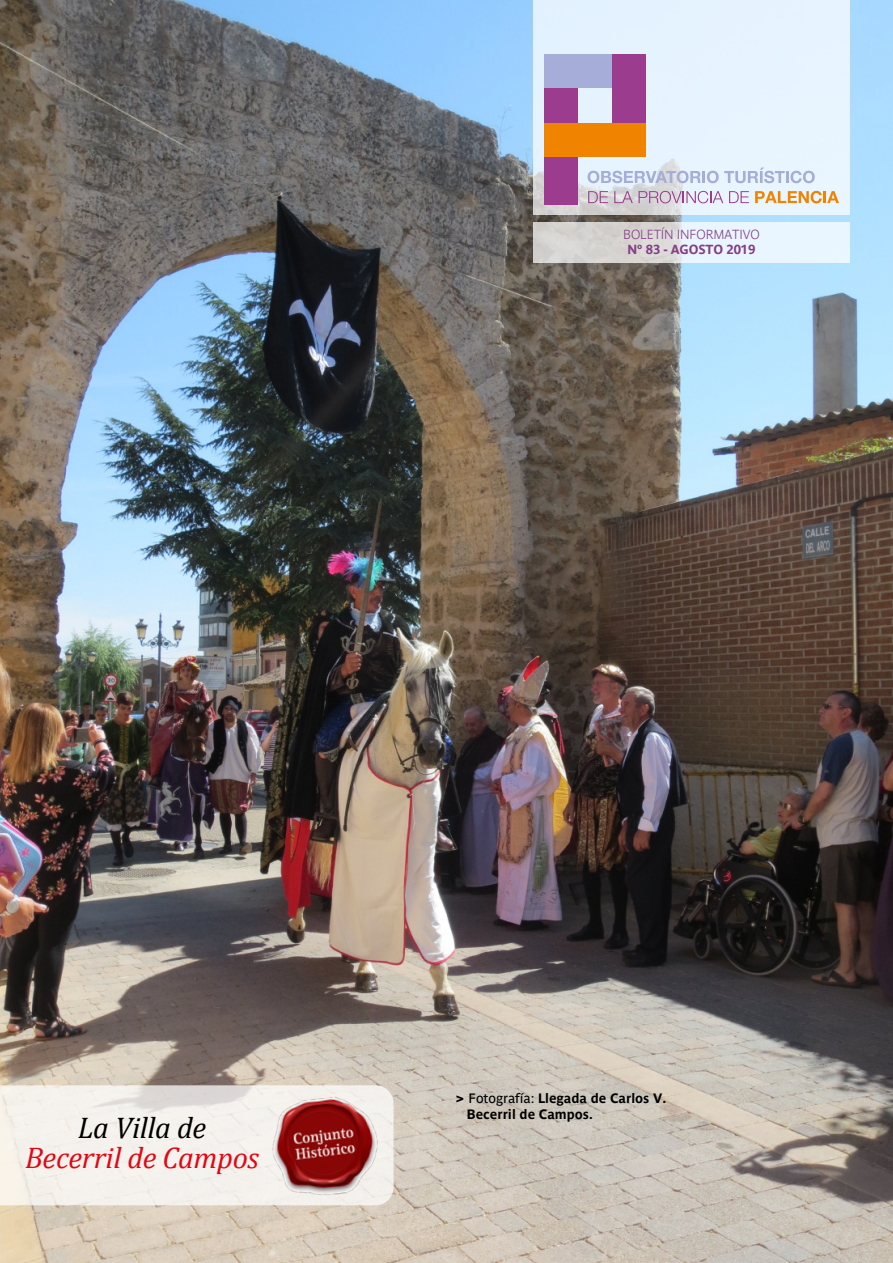
<style>
.page{position:relative;width:893px;height:1263px;background:#fff}
.page>*{position:absolute;margin:0;border:0;box-sizing:border-box;transform-origin:0 0}
.t1{font:italic 30px "Cambria";letter-spacing:-.01em;color:#e30613}
.t2{font:italic 30px "Cambria";letter-spacing:-.01em;color:#000}
.t3{font:700 13.5px/16.2px "Parisine";color:#000}
.t4{font:700 13.05px "Parisine Clair";letter-spacing:-.01em;color:#853e88}
.t5{font:700 13.05px "Parisine";letter-spacing:-.01em;color:#853e88}
.s1{font-family:"Avenir";font-weight:900}
.s2{font-weight:400}
</style>
<div class="page">
<img style="left:0;top:0;width:893px;height:1263px">
<div style="left:533px;top:0;width:316px;height:214px;background:#e7f4ff"></div>
<svg style="left:0;top:1085px;width:394px;height:120px;background:#f2eeea"></svg>
<svg style="left:533px;top:222px;width:316px;height:40px;background:#e0e6e9"></svg>
<div style="left:544px;top:54px;width:33px;height:150px;background:#9b3c8f"></div>
<div style="left:544px;top:54px;width:101px;height:33px;background:#a5add8"></div>
<div style="left:612px;top:54px;width:33px;height:103px;background:#9b3c8f"></div>
<div style="left:544px;top:123px;width:101px;height:34px;background:#f08300"></div>
<svg style="left:588px;top:167px;width:227px;height:16px"></svg>
<svg style="left:588px;top:191px;width:20px;height:12px"></svg>
<svg style="left:614px;top:191px;width:19px;height:12px"></svg>
<svg style="left:639px;top:191px;width:84px;height:12px"></svg>
<svg style="left:729px;top:191px;width:20px;height:12px"></svg>
<svg style="left:755px;top:191px;width:84px;height:12px"></svg>
<img style="left:266px;top:1087px;width:121px;height:122px">
<p class="t4" style="left:623px;top:226px;width:138px">BOLETÍN INFORMATIVO</p>
<p class="t5" style="left:628px;top:242px;width:129px">Nº 83 - AGOSTO 2019</p>
<h1 class="t2" style="left:78px;top:1107px;width:130px">La Villa de</h1>
<h1 class="t1" style="left:25px;top:1137px;width:235px">Becerril de Campos</h1>
<p class="t3" style="left:467px;top:1089px;width:201px;text-indent:-11px"><span class="s1">&gt;</span> <span class="s2">Fotografía:</span> Llegada de Carlos V.<br>Becerril de Campos.</p>
</div>
